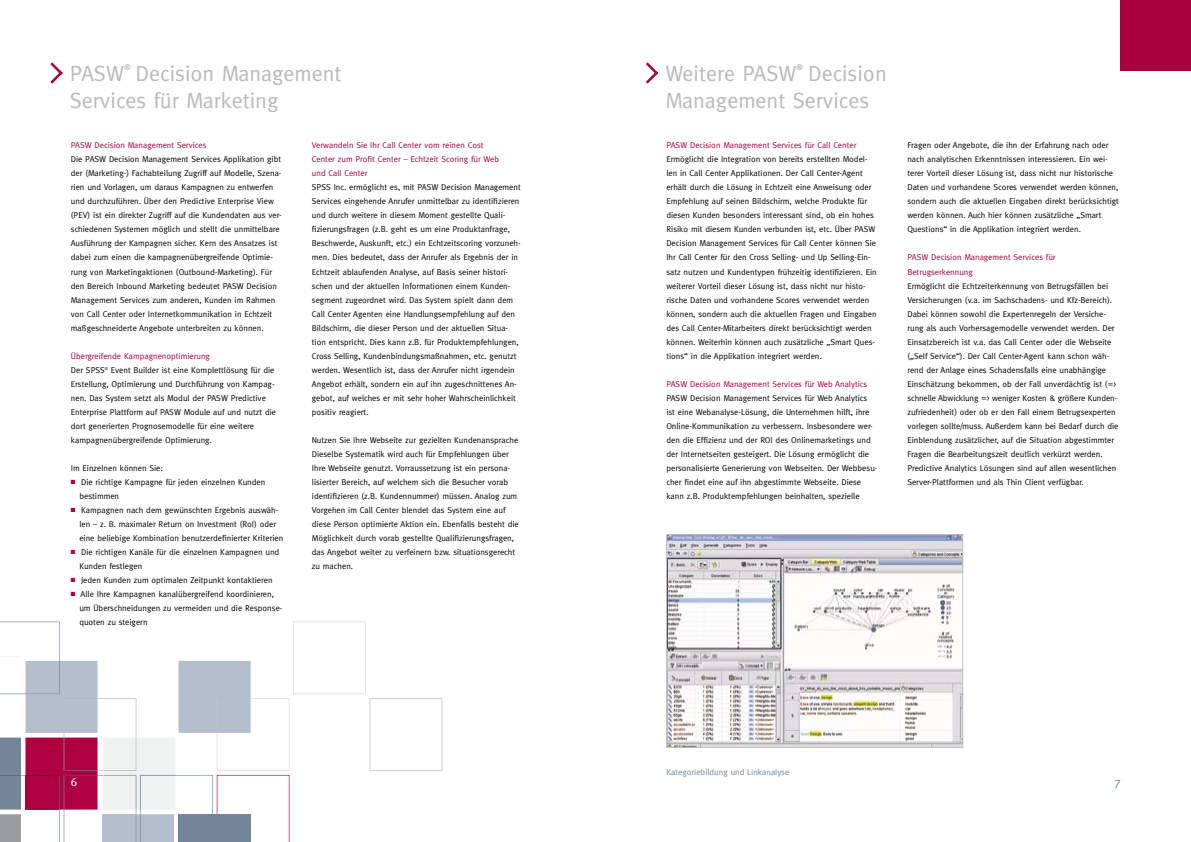
<style>
.page{position:relative;width:1191px;height:842px;background:#fff}
.page>*{position:absolute;margin:0;border:0;box-sizing:border-box;transform-origin:0 0}
.copy{font:22px "Meta";color:#b8babb}
.t1{font:12px "Meta";color:#fff}
.t2{font:12px "Meta";color:#74869b}
.copy-2{font:8.5px/14px "Meta";color:#000}
.copy-3{font:8.5px "Meta";color:#a9003d}
.copy-4{font:8.5px "Meta";color:#74869b}
.copy-5{font:700 8px "Meta";color:#b8babb}
.s1{color:#a9003d}
</style>
<div class="page">
<svg style="left:0;top:621px;width:442px;height:221px"></svg>
<div style="left:1120px;top:0;width:71px;height:71px;background:#a9003d"></div>
<svg style="left:50px;top:62px;width:13px;height:22px"></svg>
<img style="left:668px;top:536px;width:293px;height:209px">
<div style="left:666px;top:534px;width:297px;height:213px;border:1px solid #c0c0c0"></div>
<svg style="left:646px;top:62px;width:13px;height:22px"></svg>
<p class="copy" style="left:70px;top:60px;width:56px">PASW</p>
<p class="copy-5" style="left:124px;top:62px;width:8px">®</p>
<p class="copy" style="left:136px;top:60px;width:208px">Decision Management</p>
<p class="copy" style="left:70px;top:87px;width:210px">Services für Marketing</p>
<p class="copy-3" style="left:71px;top:141px;width:137px">PASW Decision Management Services</p>
<p class="copy-2" style="left:71px;top:152px;width:212px">Die PASW Decision Management Services Applikation gibt der (Marketing-) Fachabteilung Zugriff auf Modelle, Szena&shy;rien und Vorlagen, um daraus Kampagnen zu entwerfen und durchzuführen. Über den Predictive Enterprise View (PEV) ist ein direkter Zugriff auf die Kundendaten aus ver&shy;schiedenen Systemen möglich und stellt die unmittelbare</p>
<p class="copy-2" style="left:71px;top:236px;width:208px">Ausführung der Kampagnen sicher. Kern des Ansatzes ist</p>
<p class="copy-2" style="left:71px;top:250px;width:204px">dabei zum einen die kampagnenübergreifende Optimie&shy;rung von Marketingaktionen (Outbound-Marketing). Für</p>
<p class="copy-2" style="left:71px;top:278px;width:208px">den Bereich Inbound Marketing bedeutet PASW Decision Management Services zum anderen, Kunden im Rahmen von Call Center oder Internetkommunikation in Echtzeit maßgeschneiderte Angebote unterbreiten zu können.</p>
<p class="copy-3" style="left:71px;top:351px;width:141px">Übergreifende Kampagnenoptimierung</p>
<p class="copy-2" style="left:71px;top:362px;width:207px">Der SPSS<sup>®</sup> Event Builder ist eine Komplettlösung für die Erstellung, Optimierung und Durchführung von Kampag&shy;nen. Das System setzt als Modul der PASW Predictive Enterprise Plattform auf PASW Module auf und nutzt die dort generierten Prognosemodelle für eine weitere</p>
<p class="copy-2" style="left:71px;top:432px;width:143px">kampagnenübergreifende Optimierung.</p>
<p class="copy-2" style="left:71px;top:460px;width:94px">Im Einzelnen können Sie:</p>
<p class="copy-2" style="left:71px;top:474px;width:196px"><span class="s1">■</span> Die richtige Kampagne für jeden einzelnen Kunden</p>
<p class="copy-2" style="left:79px;top:488px;width:41px">bestimmen</p>
<p class="copy-2" style="left:71px;top:502px;width:209px;text-align:right"><span class="s1">■</span> Kampagnen nach dem gewünschten Ergebnis auswäh&shy;len – z. B. maximaler Return on Investment (RoI) oder</p>
<p class="copy-2" style="left:79px;top:530px;width:205px">eine beliebige Kombination benutzerdefinierter Kriterien</p>
<p class="copy-2" style="left:71px;top:544px;width:210px"><span class="s1">■</span> Die richtigen Kanäle für die einzelnen Kampagnen und</p>
<p class="copy-2" style="left:79px;top:558px;width:64px">Kunden festlegen</p>
<p class="copy-2" style="left:71px;top:572px;width:203px"><span class="s1">■</span> Jeden Kunden zum optimalen Zeitpunkt kontaktieren</p>
<p class="copy-2" style="left:71px;top:586px;width:205px"><span class="s1">■</span> Alle Ihre Kampagnen kanalübergreifend koordinieren,</p>
<p class="copy-2" style="left:79px;top:600px;width:205px">um Überschneidungen zu vermeiden und die Response&shy;quoten zu steigern</p>
<p class="copy-3" style="left:312px;top:141px;width:173px">Verwandeln Sie Ihr Call Center vom reinen Cost</p>
<p class="copy-3" style="left:312px;top:155px;width:189px">Center zum Profit Center – Echtzeit Scoring für Web</p>
<p class="copy-3" style="left:312px;top:169px;width:57px">und Call Center</p>
<p class="copy-2" style="left:312px;top:180px;width:210px">SPSS Inc. ermöglicht es, mit PASW Decision Management</p>
<p class="copy-2" style="left:312px;top:194px;width:210px">Services eingehende Anrufer unmittelbar zu identifizieren und durch weitere in diesem Moment gestellte Quali&shy;fizierungsfragen (z.B. geht es um eine Produktanfrage, Beschwerde, Auskunft, etc.) ein Echtzeitscoring vorzuneh&shy;men. Dies bedeutet, dass der Anrufer als Ergebnis der in Echtzeit ablaufenden Analyse, auf Basis seiner histori&shy;schen und der aktuellen Informationen einem Kunden&shy;segment zugeordnet wird. Das System spielt dann dem Call Center Agenten eine Handlungsempfehlung auf den Bildschirm, die dieser Person und der aktuellen Situa&shy;tion entspricht. Dies kann z.B. für Produktempfehlungen, Cross Selling, Kundenbindungsmaßnahmen, etc. genutzt werden. Wesentlich ist, dass der Anrufer nicht irgendein Angebot erhält, sondern ein auf ihn zugeschnittenes An&shy;gebot, auf welches er mit sehr hoher Wahrscheinlichkeit positiv reagiert.</p>
<p class="copy-2" style="left:312px;top:432px;width:208px">Nutzen Sie Ihre Webseite zur gezielten Kundenansprache</p>
<p class="copy-2" style="left:312px;top:446px;width:198px">Dieselbe Systematik wird auch für Empfehlungen über</p>
<p class="copy-2" style="left:312px;top:460px;width:200px">Ihre Webseite genutzt. Vorraussetzung ist ein persona-</p>
<p class="copy-2" style="left:312px;top:474px;width:198px">lisierter Bereich, auf welchem sich die Besucher vorab</p>
<p class="copy-2" style="left:312px;top:488px;width:207px">identifizieren (z.B. Kundennummer) müssen. Analog zum</p>
<p class="copy-2" style="left:312px;top:502px;width:195px">Vorgehen im Call Center blendet das System eine auf</p>
<p class="copy-2" style="left:312px;top:516px;width:208px">diese Person optimierte Aktion ein. Ebenfalls besteht die</p>
<p class="copy-2" style="left:312px;top:530px;width:204px">Möglichkeit durch vorab gestellte Qualifizierungsfragen,</p>
<p class="copy-2" style="left:312px;top:544px;width:205px">das Angebot weiter zu verfeinern bzw. situationsgerecht</p>
<p class="copy-2" style="left:312px;top:558px;width:43px">zu machen.</p>
<p class="copy" style="left:665px;top:60px;width:133px">Weitere PASW</p>
<p class="copy-5" style="left:796px;top:62px;width:8px">®</p>
<p class="copy" style="left:808px;top:60px;width:80px">Decision</p>
<p class="copy" style="left:665px;top:87px;width:205px">Management Services</p>
<p class="copy-3" style="left:666px;top:141px;width:191px">PASW Decision Management Services für Call Center</p>
<p class="copy-2" style="left:666px;top:152px;width:203px">Ermöglicht die Integration von bereits erstellten Model-</p>
<p class="copy-2" style="left:666px;top:166px;width:198px">len in Call Center Applikationen. Der Call Center-Agent</p>
<p class="copy-2" style="left:666px;top:180px;width:207px">erhält durch die Lösung in Echtzeit eine Anweisung oder</p>
<p class="copy-2" style="left:666px;top:194px;width:202px">Empfehlung auf seinen Bildschirm, welche Produkte für</p>
<p class="copy-2" style="left:666px;top:208px;width:209px">diesen Kunden besonders interessant sind, ob ein hohes</p>
<p class="copy-2" style="left:666px;top:222px;width:212px">Risiko mit diesem Kunden verbunden ist, etc. Über PASW Decision Management Services für Call Center können Sie Ihr Call Center für den Cross Selling- und Up Selling-Ein&shy;satz nutzen und Kundentypen frühzeitig identifizieren. Ein weiterer Vorteil dieser Lösung ist, dass nicht nur histo&shy;rische Daten und vorhandene Scores verwendet werden können, sondern auch die aktuellen Fragen und Eingaben des Call Center-Mitarbeiters direkt berücksichtigt werden können. Weiterhin können auch zusätzliche „Smart Ques&shy;tions“ in die Applikation integriert werden.</p>
<p class="copy-3" style="left:666px;top:379px;width:202px">PASW Decision Management Services für Web Analytics</p>
<p class="copy-2" style="left:666px;top:390px;width:202px">PASW Decision Management Services für Web Analytics</p>
<p class="copy-2" style="left:666px;top:404px;width:212px">ist eine Webanalyse-Lösung, die Unternehmen hilft, ihre Online-Kommunikation zu verbessern. Insbesondere wer&shy;den die Effizienz und der ROI des Onlinemarketings und der Internetseiten gesteigert. Die Lösung ermöglicht die personalisierte Generierung von Webseiten. Der Webbesu&shy;cher findet eine auf ihn abgestimmte Webseite. Diese</p>
<p class="copy-2" style="left:666px;top:488px;width:195px">kann z.B. Produktempfehlungen beinhalten, spezielle</p>
<p class="copy-2" style="left:907px;top:138px;width:213px">Fragen oder Angebote, die ihn der Erfahrung nach oder nach analytischen Erkenntnissen interessieren. Ein wei&shy;terer Vorteil dieser Lösung ist, dass nicht nur historische Daten und vorhandene Scores verwendet werden können, sondern auch die aktuellen Eingaben direkt berücksichtigt werden können. Auch hier können zusätzliche „Smart Questions“ in die Applikation integriert werden.</p>
<p class="copy-3" style="left:907px;top:253px;width:150px">PASW Decision Management Services für</p>
<p class="copy-3" style="left:907px;top:267px;width:67px">Betrugserkennung</p>
<p class="copy-2" style="left:907px;top:278px;width:202px">Ermöglicht die Echtzeiterkennung von Betrugsfällen bei</p>
<p class="copy-2" style="left:907px;top:292px;width:206px">Versicherungen (v.a. im Sachschadens- und Kfz-Bereich).</p>
<p class="copy-2" style="left:907px;top:306px;width:200px">Dabei können sowohl die Expertenregeln der Versiche-</p>
<p class="copy-2" style="left:907px;top:320px;width:209px">rung als auch Vorhersagemodelle verwendet werden. Der</p>
<p class="copy-2" style="left:907px;top:334px;width:206px">Einsatzbereich ist v.a. das Call Center oder die Webseite</p>
<p class="copy-2" style="left:907px;top:348px;width:203px">(„Self Service“). Der Call Center-Agent kann schon wäh&shy;rend der Anlage eines Schadensfalls eine unabhängige</p>
<p class="copy-2" style="left:907px;top:376px;width:210px">Einschätzung bekommen, ob der Fall unverdächtig ist (=&gt;</p>
<p class="copy-2" style="left:907px;top:390px;width:211px">schnelle Abwicklung =&gt; weniger Kosten &amp; größere Kunden-</p>
<p class="copy-2" style="left:907px;top:404px;width:210px">zufriedenheit) oder ob er den Fall einem Betrugsexperten</p>
<p class="copy-2" style="left:907px;top:418px;width:212px">vorlegen sollte/muss. Außerdem kann bei Bedarf durch die</p>
<p class="copy-2" style="left:907px;top:432px;width:208px">Einblendung zusätzlicher, auf die Situation abgestimmter</p>
<p class="copy-2" style="left:907px;top:446px;width:197px">Fragen die Bearbeitungszeit deutlich verkürzt werden.</p>
<p class="copy-2" style="left:907px;top:460px;width:210px">Predictive Analytics Lösungen sind auf allen wesentlichen</p>
<p class="copy-2" style="left:907px;top:474px;width:178px">Server-Plattformen und als Thin Client verfügbar.</p>
<p class="copy-4" style="left:666px;top:767px;width:124px">Kategoriebildung und Linkanalyse</p>
<p class="t1" style="left:71px;top:775px;width:8px">6</p>
<p class="t2" style="left:1114px;top:775px;width:8px">7</p>
</div>
